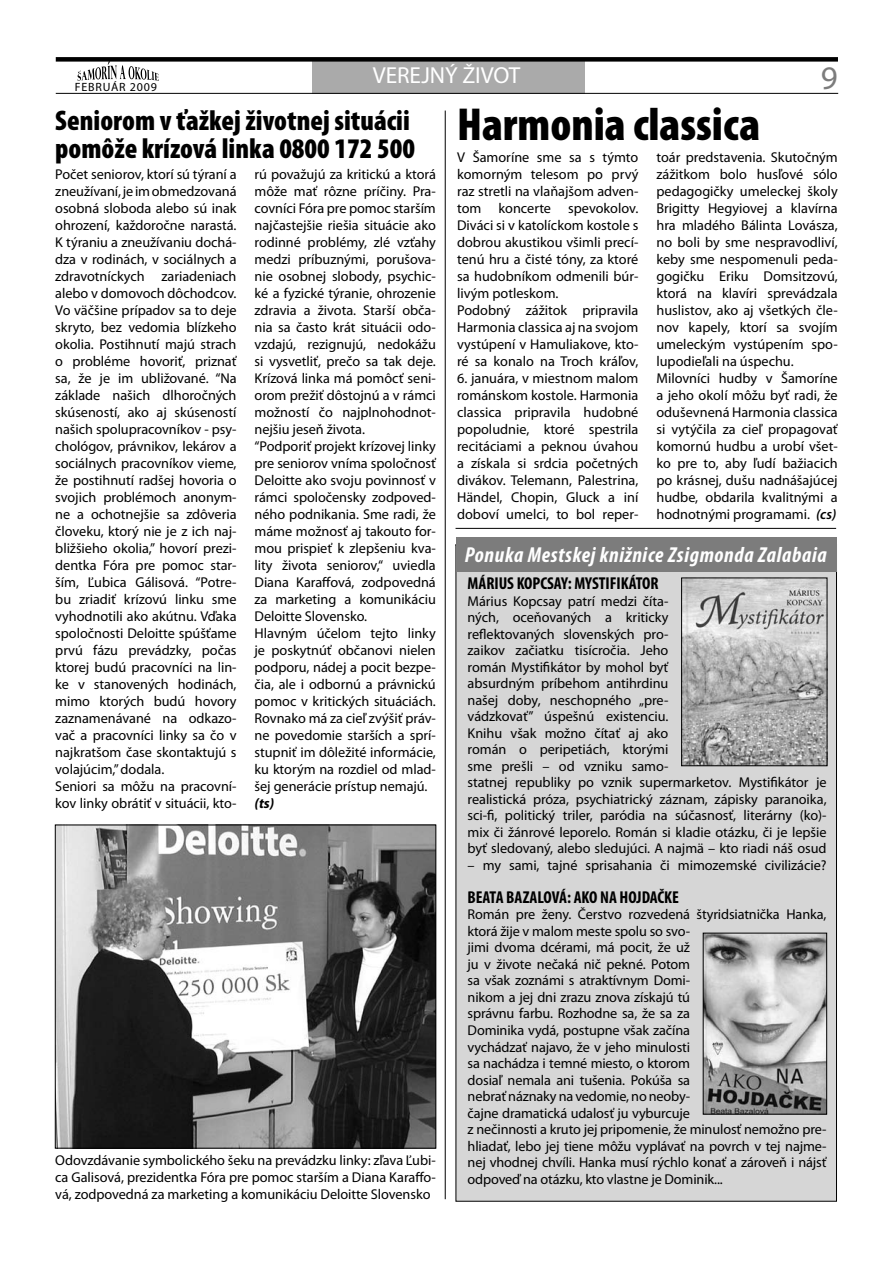
<style>
.page{position:relative;width:893px;height:1263px;background:#fff}
.page>*{position:absolute;margin:0;border:0;box-sizing:border-box;transform-origin:0 0}
.cím{font:900 condensed 46.5px "Myriad Pro";color:#000}
.t1{font:33px "Myriad Pro";color:#7c7c7c}
.cím-2{font:900 condensed 28.5px/28.5px "Myriad Pro";color:#000}
.szöveg{font:23.25px "Myriad Pro";letter-spacing:-.005em;color:#fff}
.szöveg-2{font:italic 700 condensed 21.75px "Myriad Pro";letter-spacing:.03em;color:#fff}
.szöveg-3{font:700 condensed 17.25px "Myriad Pro";letter-spacing:-.005em;color:#000}
.szöveg-4{font:14.25px/17px "Myriad Pro";letter-spacing:-.005em;color:#000;text-align:justify}
.szöveg-5{font:italic 700 14.25px "Myriad Pro";color:#000}
.t2{font:12px "Myriad Pro";letter-spacing:.07em;color:#000}
.s1{font-weight:600;font-style:italic}
</style>
<div class="page">
<svg style="left:78px;top:62px;width:81px;height:19px"></svg>
<div style="left:312px;top:60px;width:272px;height:34px;background:#aaa"></div>
<hr style="left:56px;top:93px;width:782px;height:1px;background:#000">
<div style="left:56px;top:57px;width:782px;height:5px;background:#000"></div>
<div style="left:456px;top:545px;width:380px;height:656px;background:#d6d6d6"></div>
<div style="left:456px;top:537px;width:380px;height:34px;background:#7c7c7c"></div>
<hr style="left:456px;top:528px;width:380px;height:1px;background:#000">
<img style="left:683px;top:579px;width:142px;height:185px">
<div style="left:681px;top:577px;width:146px;height:189px;border:1px solid #000"></div>
<img style="left:705px;top:935px;width:120px;height:177px">
<div style="left:703px;top:933px;width:124px;height:181px;border:1px solid #000"></div>
<img style="left:57px;top:827px;width:377px;height:319px">
<div style="left:55px;top:825px;width:381px;height:323px;border:1px solid #000"></div>
<hr style="left:445px;top:111px;width:1px;height:1088px;background:#000">
<p class="t2" style="left:75px;top:80px;width:84px">FEBRUÁR 2009</p>
<p class="szöveg" style="left:373px;top:63px;width:149px">VEREJNÝ ŽIVOT</p>
<p class="t1" style="left:821px;top:59px;width:18px">9</p>
<p class="cím-2" style="left:55px;top:106px;width:361px">Seniorom v ťažkej životnej situácii pomôže krízová linka 0800 172 500</p>
<p class="szöveg-4" style="left:55px;top:166px;width:183px">Počet seniorov, ktorí sú týraní a zneužívaní, je im obmedzovaná osobná sloboda alebo sú inak ohrození, každoročne narastá.<br>K týraniu a zneužívaniu dochá&shy;dza v rodinách, v sociálnych a zdravotníckych zariadeniach alebo v domovoch dôchodcov.<br>Vo väčšine prípadov sa to deje skryto, bez vedomia blízkeho okolia. Postihnutí majú strach o probléme hovoriť, priznať sa, že je im ubližované. “Na základe našich dlhoročných skúseností, ako aj skúseností našich spolupracovníkov - psy&shy;chológov, právnikov, lekárov a sociálnych pracovníkov vieme, že postihnutí radšej hovoria o svojich problémoch anonym&shy;ne a ochotnejšie sa zdôveria človeku, ktorý nie je z ich naj&shy;bližšieho okolia,” hovorí prezi&shy;dentka Fóra pre pomoc star&shy;ším, Ľubica Gálisová. “Potre&shy;bu zriadiť krízovú linku sme vyhodnotili ako akútnu. Vďaka spoločnosti Deloitte spúšťame prvú fázu prevádzky, počas ktorej budú pracovníci na lin&shy;ke v stanovených hodinách, mimo ktorých budú hovory zaznamenávané na odkazo&shy;vač a pracovníci linky sa čo v najkratšom čase skontaktujú s volajúcim,” dodala.</p>
<p class="szöveg-4" style="left:55px;top:778px;width:183px">Seniori sa môžu na pracovní&shy;kov linky obrátiť v situácii, kto-</p>
<p class="szöveg-4" style="left:255px;top:166px;width:183px">rú považujú za kritickú a ktorá môže mať rôzne príčiny. Pra&shy;covníci Fóra pre pomoc starším najčastejšie riešia situácie ako rodinné problémy, zlé vzťahy medzi príbuznými, porušova&shy;nie osobnej slobody, psychic&shy;ké a fyzické týranie, ohrozenie zdravia a života. Starší obča&shy;nia sa často krát situácii odo&shy;vzdajú, rezignujú, nedokážu si vysvetliť, prečo sa tak deje.<br>Krízová linka má pomôcť seni&shy;orom prežiť dôstojnú a v rámci možností čo najplnohodnot&shy;nejšiu jeseň života.</p>
<p class="szöveg-4" style="left:255px;top:438px;width:183px">“Podporiť projekt krízovej linky pre seniorov vníma spoločnosť Deloitte ako svoju povinnosť v rámci spoločensky zodpoved&shy;ného podnikania. Sme radi, že máme možnosť aj takouto for&shy;mou prispieť k zlepšeniu kva&shy;lity života seniorov,“ uviedla Diana Karaffová, zodpovedná za marketing a komunikáciu Deloitte Slovensko.</p>
<p class="szöveg-4" style="left:255px;top:625px;width:183px">Hlavným účelom tejto linky je poskytnúť občanovi nielen podporu, nádej a pocit bezpe&shy;čia, ale i odbornú a právnickú pomoc v kritických situáciách.<br>Rovnako má za cieľ zvýšiť práv&shy;ne povedomie starších a sprí&shy;stupniť im dôležité informácie, ku ktorým na rozdiel od mlad&shy;šej generácie prístup nemajú.</p>
<p class="szöveg-5" style="left:255px;top:795px;width:21px">(ts)</p>
<p class="szöveg-4" style="left:55px;top:1152px;width:382px">Odovzdávanie symbolického šeku na prevádzku linky: zľava Ľubi&shy;ca Galisová, prezidentka Fóra pre pomoc starším a Diana Karaffo&shy;vá, zodpovedná za marketing a komunikáciu Deloitte Slovensko</p>
<p class="cím" style="left:457px;top:99px;width:305px">Harmonia classica</p>
<p class="szöveg-4" style="left:457px;top:149px;width:183px">V Šamoríne sme sa s týmto komorným telesom po prvý raz stretli na vlaňajšom adven&shy;tom koncerte spevokolov.<br>Diváci si v katolíckom kostole s dobrou akustikou všimli precí&shy;tenú hru a čisté tóny, za ktoré sa hudobníkom odmenili búr&shy;livým potleskom.</p>
<p class="szöveg-4" style="left:457px;top:302px;width:183px">Podobný zážitok pripravila Harmonia classica aj na svojom vystúpení v Hamuliakove, kto&shy;ré sa konalo na Troch kráľov,</p>
<p class="szöveg-4" style="left:457px;top:370px;width:183px">6. januára, v miestnom malom románskom kostole. Harmonia classica pripravila hudobné popoludnie, ktoré spestrila recitáciami a peknou úvahou a získala si srdcia početných divákov. Telemann, Palestrina, Händel, Chopin, Gluck a iní doboví umelci, to bol reper-</p>
<p class="szöveg-4" style="left:656px;top:149px;width:183px">toár predstavenia. Skutočným zážitkom bolo husľové sólo pedagogičky umeleckej školy Brigitty Hegyiovej a klavírna hra mladého Bálinta Lovásza, no boli by sme nespravodliví, keby sme nespomenuli peda&shy;gogičku Eriku Domsitzovú, ktorá na klavíri sprevádzala huslistov, ako aj všetkých čle&shy;nov kapely, ktorí sa svojím umeleckým vystúpením spo&shy;lupodieľali na úspechu.</p>
<p class="szöveg-4" style="left:656px;top:370px;width:183px">Milovníci hudby v Šamoríne a jeho okolí môžu byť radi, že oduševnená Harmonia classica si vytýčila za cieľ propagovať komornú hudbu a urobí všet&shy;ko pre to, aby ľudí bažiacich po krásnej, dušu nadnášajúcej hudbe, obdarila kvalitnými a hodnotnými programami. <span class="s1">(cs)</span></p>
<p class="szöveg-2" style="left:465px;top:543px;width:364px">Ponuka Mestskej knižnice Zsigmonda Zalabaia</p>
<p class="szöveg-3" style="left:468px;top:574px;width:193px">MÁRIUS KOPCSAY: MYSTIFIKÁTOR</p>
<p class="szöveg-4" style="left:468px;top:593px;width:360px;line-height:16.5px;text-align:left">Márius Kopcsay patrí medzi číta-<br>ných, oceňovaných a kriticky<br>reflektovaných slovenských pro-<br>zaikov začiatku tisícročia. Jeho<br>román Mystifikátor by mohol byť<br>absurdným príbehom antihrdinu<br>našej doby, neschopného „pre-<br>vádzkovať” úspešnú existenciu.<br>Knihu však možno čítať aj ako<br>román o peripetiách, ktorými<br>sme prešli – od vzniku samo-<br>statnej republiky po vznik supermarketov. Mystifikátor je realistická próza, psychiatrický záznam, zápisky paranoika, sci-fi, politický triler, paródia na súčasnosť, literárny (ko)- mix či žánrové leporelo. Román si kladie otázku, či je lepšie byť sledovaný, alebo sledujúci. A najmä – kto riadi náš osud</p>
<p class="szöveg-4" style="left:468px;top:857px;width:361px">– my sami, tajné sprisahania či mimozemské civilizácie?</p>
<p class="szöveg-3" style="left:468px;top:888px;width:213px">BEATA BAZALOVÁ: AKO NA HOJDAČKE</p>
<p class="szöveg-4" style="left:468px;top:907px;width:360px;line-height:16.5px;text-align:left">Román pre ženy. Čerstvo rozvedená štyridsiatnička Hanka, ktorá žije v malom meste spolu so svo-<br>jimi dvoma dcérami, má pocit, že už<br>ju v živote nečaká nič pekné. Potom<br>sa však zoznámi s atraktívnym Domi-<br>nikom a jej dni zrazu znova získajú tú<br>správnu farbu. Rozhodne sa, že sa za<br>Dominika vydá, postupne však začína<br>vychádzať najavo, že v jeho minulosti<br>sa nachádza i temné miesto, o ktorom<br>dosiaľ nemala ani tušenia. Pokúša sa<br>nebrať náznaky na vedomie, no neoby-<br>čajne dramatická udalosť ju vyburcuje<br>z nečinnosti a kruto jej pripomenie, že minulosť nemožno pre&shy;hliadať, lebo jej tiene môžu vyplávať na povrch v tej najme&shy;nej vhodnej chvíli. Hanka musí rýchlo konať a zároveň i nájsť odpoveď na otázku, kto vlastne je Dominik...</p>
</div>
